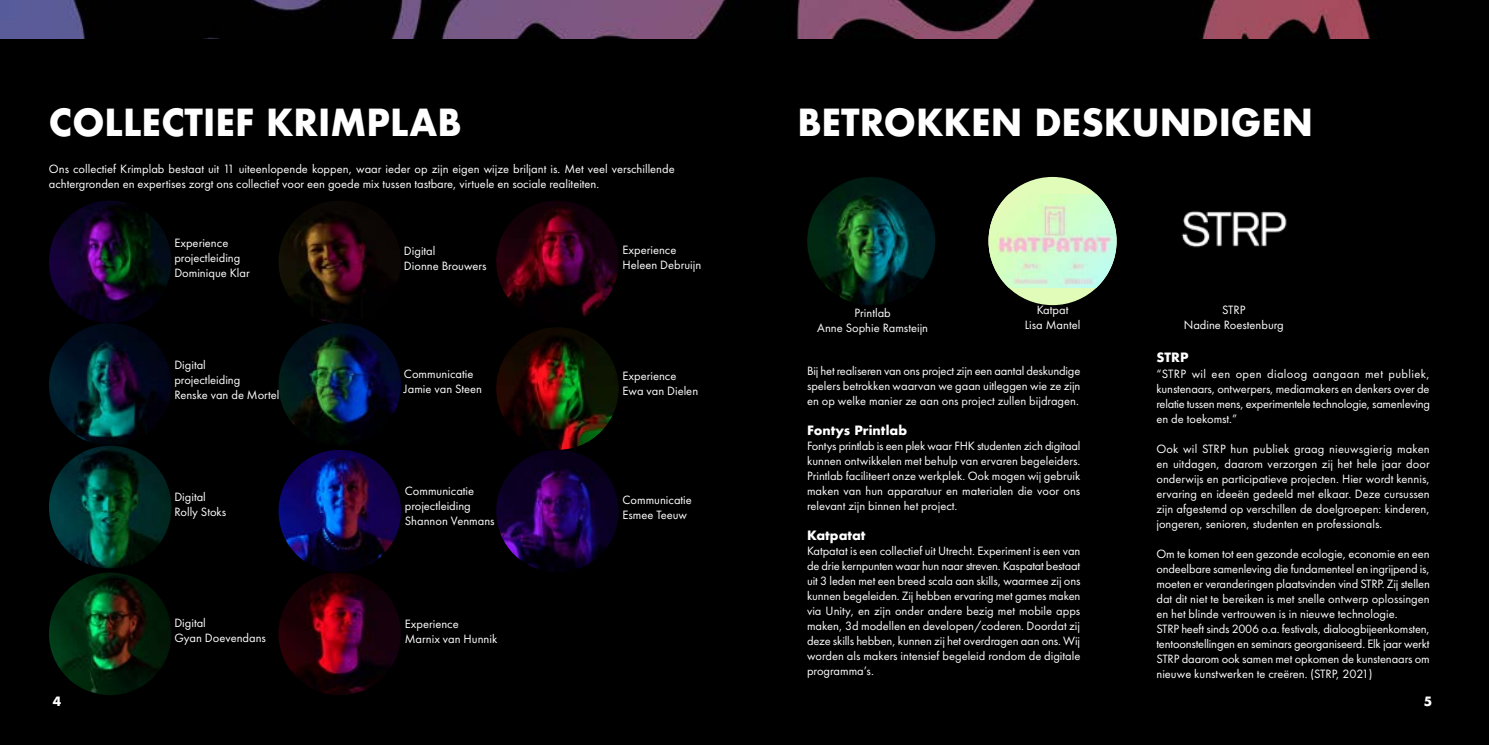
<style>
.page{position:relative;width:1489px;height:745px;background:#fff}
.page>*{position:absolute;margin:0;border:0;box-sizing:border-box;transform-origin:0 0}
.t1{font:700 36.25px "Futura";color:#fff;scale:.96 1}
.t2{font:12.5px/15px "Futura PT";color:#fff}
.t3{font:700 12.5px "Futura";color:#fff}
</style>
<div class="page">
<div style="left:0;top:0;width:1489px;height:744px;background:#000"></div>
<img style="left:0;top:0;width:1371px;height:38px">
<div style="left:988px;top:177px;width:128px;height:128px;background:#e1fcb9;border-radius:50%"></div>
<img style="left:807px;top:177px;width:128px;height:128px;border-radius:64px">
<img style="left:988px;top:194px;width:128px;height:94px">
<img style="left:1169px;top:164px;width:129px;height:128px;border-radius:64px">
<img style="left:49px;top:200px;width:122px;height:123px;border-radius:61px">
<img style="left:49px;top:323px;width:122px;height:122px;border-radius:61px">
<img style="left:49px;top:445px;width:122px;height:123px;border-radius:61px">
<img style="left:278px;top:572px;width:123px;height:122px;border-radius:61px">
<img style="left:496px;top:200px;width:123px;height:123px;border-radius:61px">
<img style="left:496px;top:327px;width:123px;height:122px;border-radius:61px">
<img style="left:496px;top:449px;width:123px;height:123px;border-radius:61px">
<img style="left:278px;top:323px;width:123px;height:122px;border-radius:61px">
<img style="left:49px;top:572px;width:122px;height:122px;border-radius:61px">
<img style="left:278px;top:200px;width:123px;height:123px;border-radius:61px">
<img style="left:278px;top:449px;width:123px;height:123px;border-radius:61px">
<h1 class="t1" style="left:49px;top:96px;width:431px">COLLECTIEF KRIMPLAB</h1>
<h1 class="t1" style="left:797px;top:96px;width:538px">BETROKKEN DESKUNDIGEN</h1>
<p class="t2" style="left:49px;top:161px;width:627px">Ons collectief Krimplab bestaat uit 11 uiteenlopende koppen, waar ieder op zijn eigen wijze briljant is. Met veel verschillende achtergronden en expertises zorgt ons collectief voor een goede mix tussen tastbare, virtuele en sociale realiteiten.</p>
<p class="t2" style="left:174px;top:235px;width:77px">Experience projectleiding<br>Dominique Klar</p>
<p class="t2" style="left:174px;top:357px;width:107px">Digital<br>projectleiding<br>Renske van de Mortel</p>
<p class="t2" style="left:174px;top:488px;width:53px">Digital<br>Rolly Stoks</p>
<p class="t2" style="left:174px;top:615px;width:93px">Digital<br>Gyan Doevendans</p>
<p class="t2" style="left:404px;top:243px;width:84px">Digital<br>Dionne Brouwers</p>
<p class="t2" style="left:404px;top:366px;width:80px">Communicatie<br>Jamie van Steen</p>
<p class="t2" style="left:405px;top:483px;width:91px">Communicatie projectleiding<br>Shannon Venmans</p>
<p class="t2" style="left:405px;top:616px;width:94px">Experience<br>Marnix van Hunnik</p>
<p class="t2" style="left:622px;top:242px;width:80px">Experience<br>Heleen Debruijn</p>
<p class="t2" style="left:622px;top:368px;width:77px">Experience<br>Ewa van Dielen</p>
<p class="t2" style="left:622px;top:492px;width:71px">Communicatie<br>Esmee Teeuw</p>
<p class="t2" style="left:817px;top:305px;width:112px;text-align:center">Printlab<br>Anne Sophie Ramsteijn</p>
<p class="t2" style="left:1025px;top:302px;width:57px;text-align:center">Katpat<br>Lisa Mantel</p>
<p class="t2" style="left:1184px;top:302px;width:102px;text-align:center">STRP<br>Nadine Roestenburg</p>
<p class="t2" style="left:807px;top:363px;width:275px;text-align:justify">Bij het realiseren van ons project zijn een aantal deskundige spelers betrokken waarvan we gaan uitleggen wie ze zijn en op welke manier ze aan ons project zullen bijdragen.</p>
<p class="t3" style="left:807px;top:421px;width:102px">Fontys Printlab</p>
<p class="t2" style="left:807px;top:438px;width:275px;text-align:justify">Fontys printlab is een plek waar FHK studenten zich digitaal kunnen ontwikkelen met behulp van ervaren begeleiders.<br>Printlab faciliteert onze werkplek. Ook mogen wij gebruik maken van hun apparatuur en materialen die voor ons relevant zijn binnen het project.</p>
<p class="t3" style="left:807px;top:526px;width:60px">Katpatat</p>
<p class="t2" style="left:807px;top:543px;width:275px;text-align:justify">Katpatat is een collectief uit Utrecht. Experiment is een van de drie kernpunten waar hun naar streven. Kaspatat bestaat uit 3 leden met een breed scala aan skills, waarmee zij ons kunnen begeleiden. Zij hebben ervaring met games maken via Unity, en zijn onder andere bezig met mobile apps maken, 3d modellen en developen/coderen. Doordat zij deze skills hebben, kunnen zij het overdragen aan ons. Wij worden als makers intensief begeleid rondom de digitale programma’s.</p>
<p class="t3" style="left:1156px;top:348px;width:34px">STRP</p>
<p class="t2" style="left:1156px;top:365px;width:275px;text-align:justify">“STRP wil een open dialoog aangaan met publiek, kunstenaars, ontwerpers, mediamakers en denkers over de relatie tussen mens, experimentele technologie, samenleving en de toekomst.”</p>
<p class="t2" style="left:1156px;top:440px;width:275px;text-align:justify">Ook wil STRP hun publiek graag nieuwsgierig maken en uitdagen, daarom verzorgen zij het hele jaar door onderwijs en participatieve projecten. Hier wordt kennis, ervaring en ideeën gedeeld met elkaar. Deze cursussen zijn afgestemd op verschillen de doelgroepen: kinderen, jongeren, senioren, studenten en professionals.</p>
<p class="t2" style="left:1156px;top:545px;width:275px">Om te komen tot een gezonde ecologie, economie en een ondeelbare samenleving die fundamenteel en ingrijpend is, moeten er veranderingen plaatsvinden vind STRP. Zij stellen dat dit niet te bereiken is met snelle ontwerp oplossingen en het blinde vertrouwen is in nieuwe technologie.<br>STRP heeft sinds 2006 o.a. festivals, dialoogbijeenkomsten, tentoonstellingen en seminars georganiseerd. Elk jaar werkt STRP daarom ook samen met opkomen de kunstenaars om nieuwe kunstwerken te creëren. (STRP, 2021)</p>
<p class="t3" style="left:53px;top:691px;width:10px">4</p>
<p class="t3" style="left:1423px;top:691px;width:10px">5</p>
</div>
